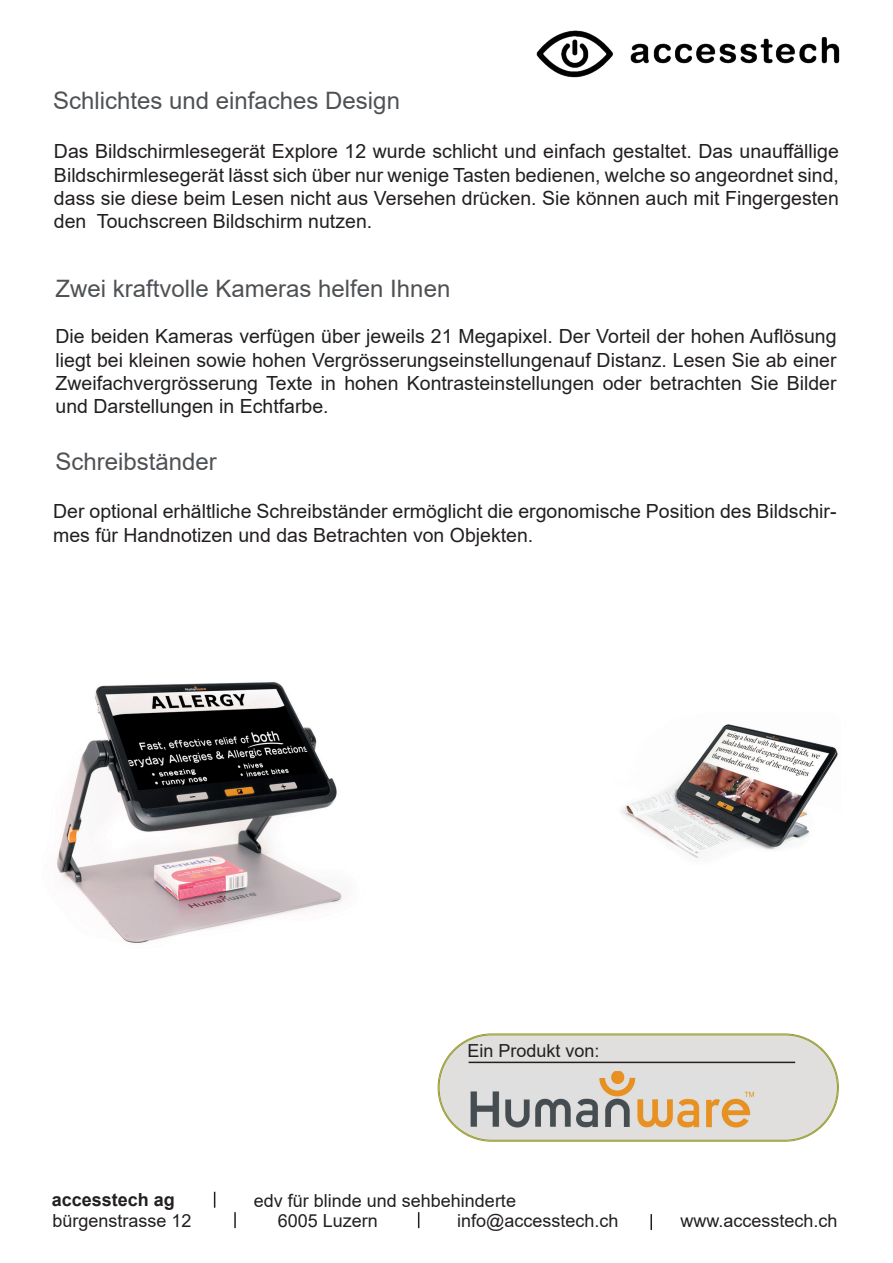
<style>
.page{position:relative;width:893px;height:1263px;background:#fff}
.page>*{position:absolute;margin:0;border:0;box-sizing:border-box;transform-origin:0 0}
.t1{font:24px "Arial";color:#4f5255}
.t2{font:19.5px/23.4px "Arial";color:#231f20;text-align:justify}
.t3{font:18px "Arial";color:#231f20}
.t4{font:700 18px "Arial";color:#231f20}
</style>
<div class="page">
<svg style="left:214px;top:1192px;width:1px;height:16px"></svg>
<svg style="left:234px;top:1212px;width:2px;height:16px"></svg>
<svg style="left:418px;top:1212px;width:1px;height:16px"></svg>
<svg style="left:650px;top:1214px;width:2px;height:16px"></svg>
<img style="left:536px;top:30px;width:304px;height:48px">
<div style="left:439px;top:1034px;width:399px;height:107px;background:#e0dfde;border-radius:53px"></div>
<div style="left:439px;top:1035px;width:399px;height:105px;border:1px solid #999d33;border-radius:53px"></div>
<hr style="left:469px;top:1062px;width:326px;height:1px;background:#231f20">
<img style="left:57px;top:682px;width:286px;height:261px">
<img style="left:471px;top:1072px;width:283px;height:55px">
<img style="left:621px;top:724px;width:217px;height:134px">
<p class="t1" style="left:53px;top:84px;width:348px">Schlichtes und einfaches Design</p>
<p class="t2" style="left:54px;top:140px;width:786px">Das Bildschirmlesegerät Explore 12 wurde schlicht und einfach gestaltet. Das unauffällige Bildschirmlesegerät lässt sich über nur wenige Tasten bedienen, welche so angeordnet sind, dass sie diese beim Lesen nicht aus Versehen drücken. Sie können auch mit Fingergesten den Touchscreen Bildschirm nutzen.</p>
<p class="t1" style="left:55px;top:272px;width:396px">Zwei kraftvolle Kameras helfen Ihnen</p>
<p class="t2" style="left:55px;top:324px;width:783px">Die beiden Kameras verfügen über jeweils 21 Megapixel. Der Vorteil der hohen Auflösung liegt bei kleinen sowie hohen Vergrösserungseinstellungenauf Distanz. Lesen Sie ab einer Zweifachvergrösserung Texte in hohen Kontrasteinstellungen oder betrachten Sie Bilder und Darstellungen in Echtfarbe.</p>
<p class="t1" style="left:55px;top:445px;width:163px">Schreibständer</p>
<p class="t2" style="left:53px;top:500px;width:785px">Der optional erhältliche Schreibständer ermöglicht die ergonomische Position des Bildschir&shy;mes für Handnotizen und das Betrachten von Objekten.</p>
<p class="t3" style="left:467px;top:1038px;width:134px">Ein Produkt von:</p>
<p class="t4" style="left:52px;top:1187px;width:125px">accesstech ag</p>
<p class="t3" style="left:254px;top:1188px;width:264px">edv für blinde und sehbehinderte</p>
<p class="t3" style="left:53px;top:1208px;width:141px">bürgenstrasse 12</p>
<p class="t3" style="left:278px;top:1208px;width:102px">6005 Luzern</p>
<p class="t3" style="left:457px;top:1208px;width:163px">info@accesstech.ch</p>
<p class="t3" style="left:680px;top:1208px;width:159px">www.accesstech.ch</p>
</div>
